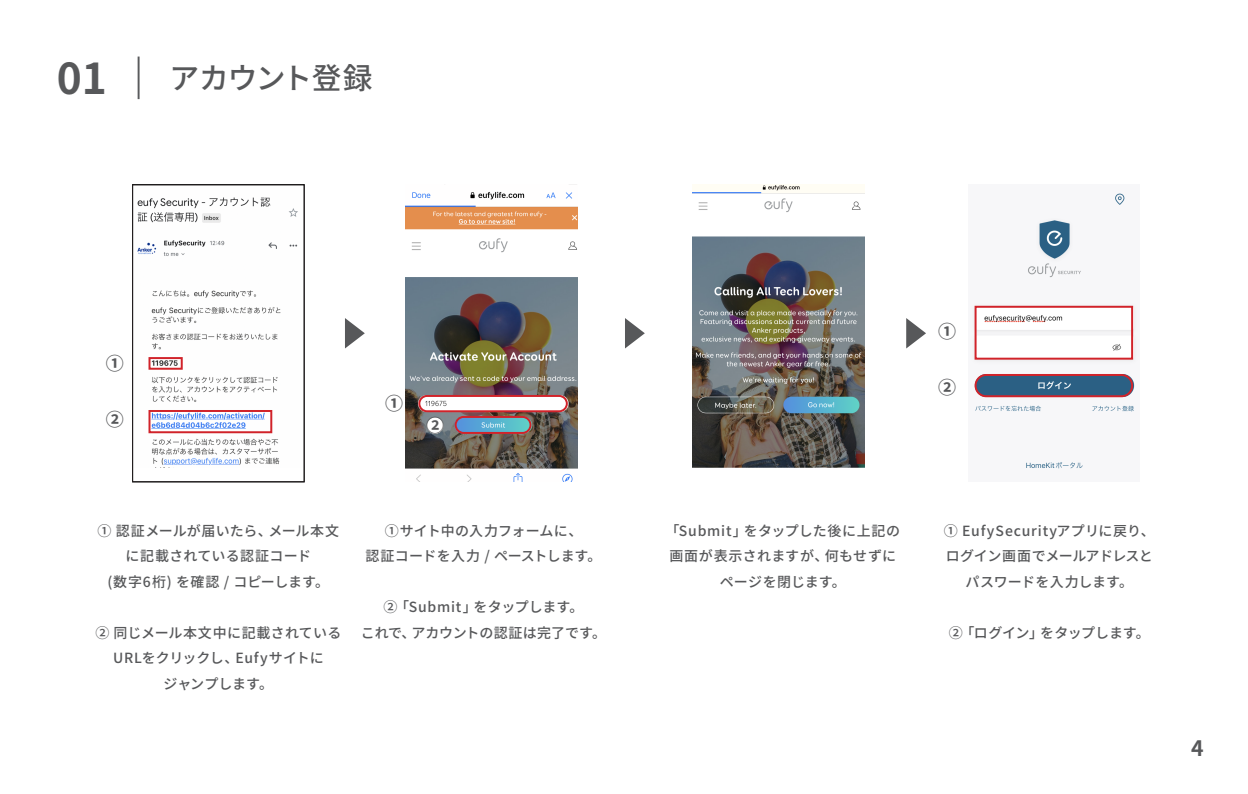
<style>
.page{position:relative;width:1248px;height:794px;background:#fff}
.page>*{position:absolute;margin:0;border:0;box-sizing:border-box;transform-origin:0 0}
.t1{font:500 29.8px "Noto Sans JP";letter-spacing:-.025em;color:#57585a}
.t2{font:700 21.2px "Noto Sans JP";color:#57585a}
.t3{font:700 18px "Noto Sans JP";color:#57585a}
.t4{font:500 14px/25.6px "Noto Sans JP";letter-spacing:.015em;color:#57585a;text-align:center}
.t5{font:500 14px/25.6px "Noto Sans JP";letter-spacing:.04em;color:#57585a;text-align:center}
.t6{font:500 14px "Noto Sans JP";letter-spacing:-.01em;color:#57585a}
.s1{font-weight:700;font-size:42.6px}
.s2{font-size:42.6px}
</style>
<div class="page">
<img style="left:405px;top:191px;width:172px;height:291px">
<img style="left:692px;top:185px;width:172px;height:283px">
<img style="left:972px;top:193px;width:165px;height:276px">
<div style="left:418px;top:395px;width:149px;height:17px;border:2px solid #d1232a;border-radius:8px"></div>
<div style="left:454px;top:416px;width:77px;height:18px;border:2px solid #d1232a;border-radius:8px"></div>
<div style="left:974px;top:306px;width:158px;height:54px;border:2px solid #d1232a"></div>
<div style="left:974px;top:374px;width:158px;height:23px;border:2px solid #d1232a;border-radius:11px"></div>
<svg style="left:625px;top:318px;width:19px;height:30px"></svg>
<svg style="left:345px;top:318px;width:20px;height:30px"></svg>
<svg style="left:906px;top:318px;width:20px;height:30px"></svg>
<svg style="left:132px;top:184px;width:173px;height:298px"></svg>
<div style="left:427px;top:417px;width:16px;height:17px;background:#fff;border-radius:50%"></div>
<h1 class="t1" style="left:57px;top:62px;width:317px"><span class="s1">01</span> <span class="s2">｜</span> アカウント登録</h1>
<p class="t3" style="left:106px;top:353px;width:19px">①</p>
<p class="t3" style="left:106px;top:409px;width:19px">②</p>
<p class="t3" style="left:385px;top:393px;width:19px">①</p>
<p class="t3" style="left:426px;top:416px;width:19px">②</p>
<p class="t4" style="left:98px;top:518px;width:243px">① 認証メールが届いたら、メール本文に記載されている認証コード<br>(数字6桁) を確認 / コピーします。</p>
<p class="t4" style="left:95px;top:620px;width:248px">② 同じメール本文中に記載されている<br>URLをクリックし、Eufyサイトに<br>ジャンプします。</p>
<p class="t4" style="left:365px;top:518px;width:237px">①サイト中の入力フォームに、<br>認証コードを入力 / ペーストします。</p>
<p class="t4" style="left:361px;top:594px;width:247px">②「Submit」をタップします。<br>これで、アカウントの認証は完了です。</p>
<p class="t3" style="left:937px;top:321px;width:19px">①</p>
<p class="t3" style="left:937px;top:378px;width:19px">②</p>
<p class="t5" style="left:665px;top:518px;width:236px">「Submit」をタップした後に上記の画面が表示されますが、何もせずにページを閉じます。</p>
<p class="t4" style="left:943px;top:518px;width:212px">① EufySecurityアプリに戻り、ログイン画面でメールアドレスとパスワードを入力します。</p>
<p class="t6" style="left:948px;top:625px;width:202px">②「ログイン」をタップします。</p>
<h2 class="t2" style="left:1191px;top:736px;width:14px">4</h2>
</div>
